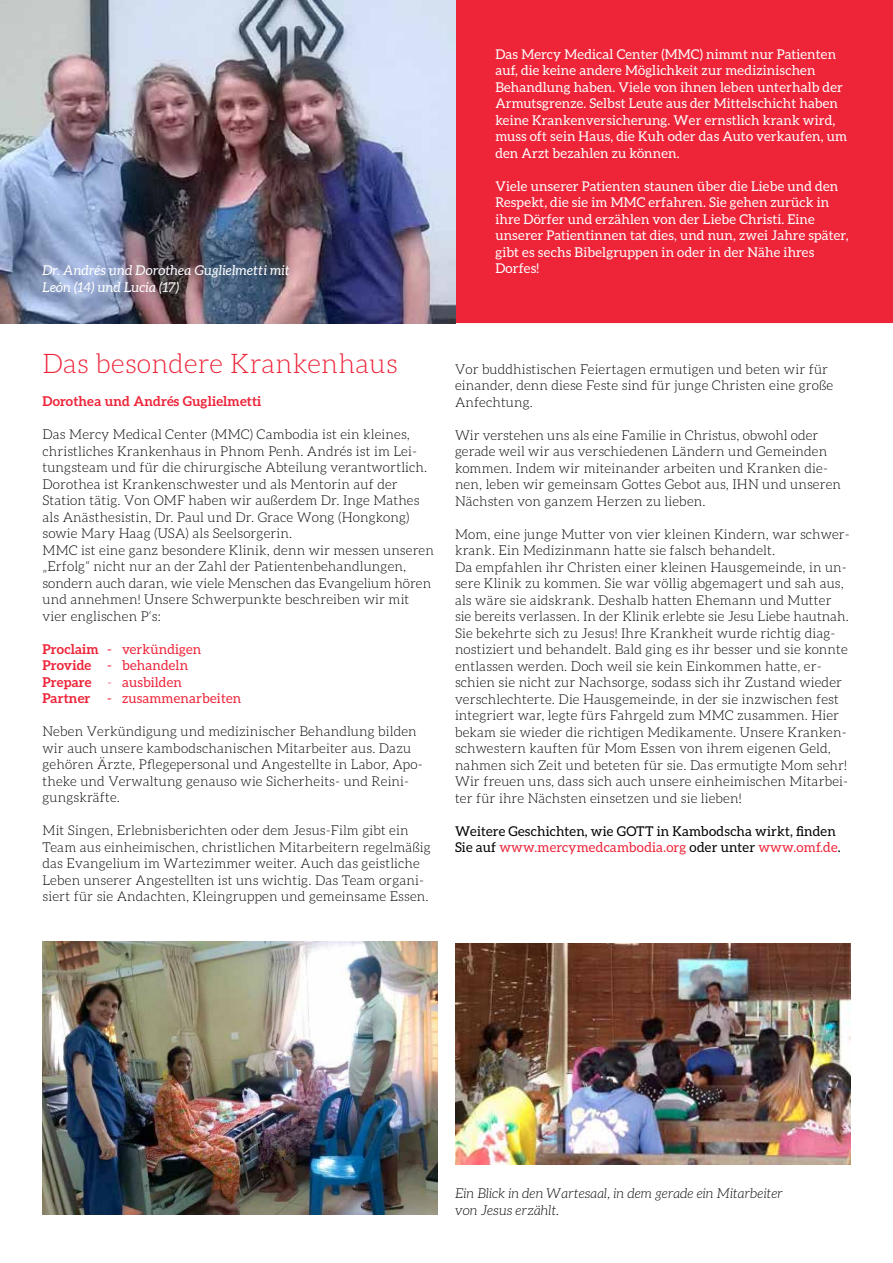
<style>
.page{position:relative;width:893px;height:1263px;background:#fff}
.page>*{position:absolute;margin:0;border:0;box-sizing:border-box;transform-origin:0 0}
.t1{font:300 27px "Aleo";letter-spacing:.01em;color:#ee2439}
.t2{font:300 13.5px/16.5px "Aleo";letter-spacing:.01em;color:#000}
.t3{font:13.5px/16.5px "Aleo";letter-spacing:.01em;color:#fff}
.t4{font:13.5px/16.5px "Aleo";letter-spacing:.01em;color:#000}
.t5{font:13.5px/16.5px "Aleo";letter-spacing:.01em;color:#ee2439}
.t6{font:italic 300 13.5px/16.5px "Aleo";letter-spacing:.01em;color:#000}
.t7{font:italic 13.5px/16.5px "Aleo";letter-spacing:.01em;color:#fff}
.t8{font:700 13.5px "Aleo";letter-spacing:.01em;color:#ee2439}
.s1{font-weight:700}
.s2{font-weight:300}
.s3{color:#ee2439}
</style>
<div class="page">
<div style="left:455px;top:0;width:438px;height:323px;background:#ee2439"></div>
<img style="left:0;top:0;width:455px;height:323px">
<img style="left:43px;top:941px;width:395px;height:273px">
<img style="left:455px;top:943px;width:395px;height:222px">
<p class="t7" style="left:43px;top:262px;width:248px">Dr. Andrés und Dorothea Guglielmetti mit<br>León (14) und Lucia (17)</p>
<p class="t3" style="left:495px;top:46px;width:353px">Das Mercy Medical Center (MMC) nimmt nur Patienten auf, die keine andere Möglichkeit zur medizinischen Behandlung haben. Viele von ihnen leben unterhalb der Armutsgrenze. Selbst Leute aus der Mittelschicht haben keine Krankenversicherung. Wer ernstlich krank wird, muss oft sein Haus, die Kuh oder das Auto verkaufen, um den Arzt bezahlen zu können.</p>
<p class="t3" style="left:495px;top:178px;width:355px">Viele unserer Patienten staunen über die Liebe und den Respekt, die sie im MMC erfahren. Sie gehen zurück in ihre Dörfer und erzählen von der Liebe Christi. Eine unserer Patientinnen tat dies, und nun, zwei Jahre später, gibt es sechs Bibelgruppen in oder in der Nähe ihres Dorfes!</p>
<h1 class="t1" style="left:43px;top:349px;width:356px">Das besondere Krankenhaus</h1>
<p class="t8" style="left:43px;top:393px;width:220px">Dorothea und Andrés Guglielmetti</p>
<p class="t2" style="left:43px;top:426px;width:393px">Das Mercy Medical Center (MMC) Cambodia ist ein kleines, christliches Krankenhaus in Phnom Penh. Andrés ist im Lei&shy;tungsteam und für die chirurgische Abteilung verantwortlich.<br>Dorothea ist Krankenschwester und als Mentorin auf der Station tätig. Von OMF haben wir außerdem Dr. Inge Mathes als Anästhesistin, Dr. Paul und Dr. Grace Wong (Hongkong) sowie Mary Haag (USA) als Seelsorgerin.<br>MMC ist eine ganz besondere Klinik, denn wir messen unseren „Erfolg“ nicht nur an der Zahl der Patientenbehandlungen, sondern auch daran, wie viele Menschen das Evangelium hören und annehmen! Unsere Schwerpunkte beschreiben wir mit vier englischen P‘s:</p>
<p class="t5" style="left:43px;top:640px;width:200px"><span class="s1">Proclaim</span> - verkündigen<br><span class="s1">Provide</span> - behandeln<br><span class="s1">Prepare</span> <span class="s2">-</span> ausbilden<br><span class="s1">Partner</span> - zusammenarbeiten</p>
<p class="t2" style="left:43px;top:723px;width:382px">Neben Verkündigung und medizinischer Behandlung bilden wir auch unsere kambodschanischen Mitarbeiter aus. Dazu gehören Ärzte, Pflegepersonal und Angestellte in Labor, Apo&shy;theke und Verwaltung genauso wie Sicherheits- und Reini&shy;gungskräfte.</p>
<p class="t2" style="left:43px;top:822px;width:390px">Mit Singen, Erlebnisberichten oder dem Jesus-Film gibt ein Team aus einheimischen, christlichen Mitarbeitern regelmäßig das Evangelium im Wartezimmer weiter. Auch das geistliche Leben unserer Angestellten ist uns wichtig. Das Team organi&shy;siert für sie Andachten, Kleingruppen und gemeinsame Essen.</p>
<p class="t2" style="left:455px;top:361px;width:380px">Vor buddhistischen Feiertagen ermutigen und beten wir für einander, denn diese Feste sind für junge Christen eine große<br>Anfechtung.</p>
<p class="t2" style="left:455px;top:427px;width:387px">Wir verstehen uns als eine Familie in Christus, obwohl oder gerade weil wir aus verschiedenen Ländern und Gemeinden kommen. Indem wir miteinander arbeiten und Kranken die&shy;nen, leben wir gemeinsam Gottes Gebot aus, IHN und unseren Nächsten von ganzem Herzen zu lieben.</p>
<p class="t2" style="left:455px;top:526px;width:396px">Mom, eine junge Mutter von vier kleinen Kindern, war schwer&shy;krank. Ein Medizinmann hatte sie falsch behandelt.<br>Da empfahlen ihr Christen einer kleinen Hausgemeinde, in un&shy;sere Klinik zu kommen. Sie war völlig abgemagert und sah aus, als wäre sie aidskrank. Deshalb hatten Ehemann und Mutter sie bereits verlassen. In der Klinik erlebte sie Jesu Liebe hautnah.<br>Sie bekehrte sich zu Jesus! Ihre Krankheit wurde richtig diag&shy;nostiziert und behandelt. Bald ging es ihr besser und sie konnte entlassen werden. Doch weil sie kein Einkommen hatte, er&shy;schien sie nicht zur Nachsorge, sodass sich ihr Zustand wieder verschlechterte. Die Hausgemeinde, in der sie inzwischen fest integriert war, legte fürs Fahrgeld zum MMC zusammen. Hier bekam sie wieder die richtigen Medikamente. Unsere Kranken&shy;schwestern kauften für Mom Essen von ihrem eigenen Geld, nahmen sich Zeit und beteten für sie. Das ermutigte Mom sehr!<br>Wir freuen uns, dass sich auch unsere einheimischen Mitarbei&shy;ter für ihre Nächsten einsetzen und sie lieben!</p>
<p class="t4" style="left:455px;top:823px;width:387px">Weitere Geschichten, wie GOTT in Kambodscha wirkt, finden<br>Sie auf <span class="s3">www.mercymedcambodia.org</span> oder unter <span class="s3">www.omf.de</span>.</p>
<p class="t6" style="left:455px;top:1185px;width:330px">Ein Blick in den Wartesaal, in dem gerade ein Mitarbeiter von Jesus erzählt.</p>
</div>
